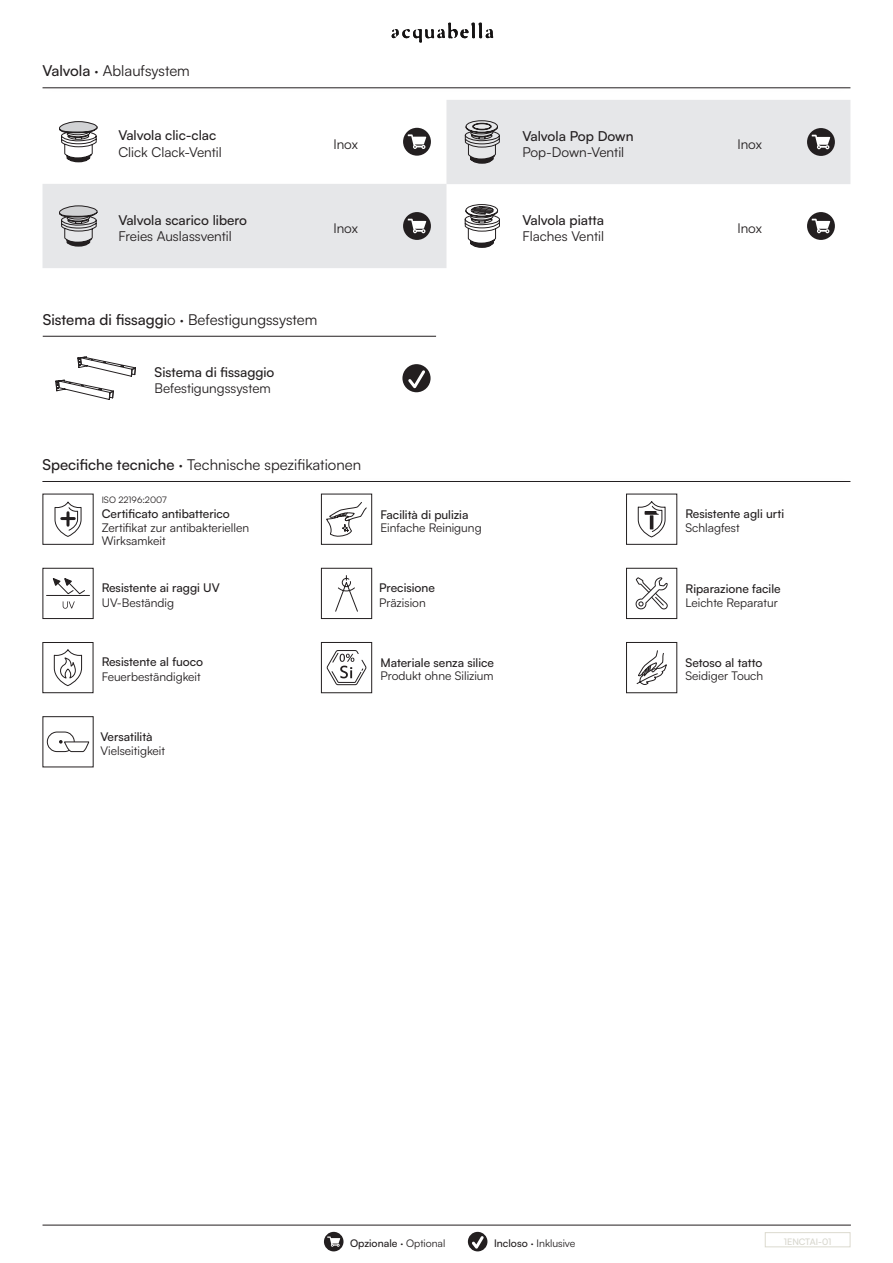
<style>
.page{position:relative;width:893px;height:1263px;background:#fff}
.page>*{position:absolute;margin:0;border:0;box-sizing:border-box;transform-origin:0 0}
.t1{font:15px "Satoshi";color:#231f20}
.t2{font:13.65px "Satoshi";color:#231f20}
.t3{font:500 13.65px "Satoshi";color:#231f20}
.t4{font:500 13.5px "Satoshi";color:#231f20}
.t5{font:13.5px "Satoshi";color:#231f20}
.t6{font:12px/13.4px "Satoshi";color:#231f20}
.t7{font:500 12px "Satoshi";color:#231f20}
.t8{font:500 10.5px "Satoshi";color:#231f20}
.t9{font:10.5px "Satoshi";color:#231f20}
.t10{font:9px "Satoshi";color:#231f20}
.t11{font:500 9px "Satoshi";color:#d7d6cd}
.s1{font-weight:500}
.s2{font-weight:400}
</style>
<div class="page">
<div style="left:765px;top:1232px;width:85px;height:15px;border:1px solid #dcdacf"></div>
<hr style="left:43px;top:1225px;width:808px;height:1px;background:#231f20">
<hr style="left:43px;top:88px;width:807px;height:1px;background:#231f20">
<hr style="left:42px;top:481px;width:808px;height:1px;background:#231f20">
<svg style="left:324px;top:1232px;width:19px;height:19px"></svg>
<svg style="left:468px;top:1232px;width:19px;height:19px"></svg>
<div style="left:321px;top:494px;width:51px;height:51px;border:1px solid #231f20"></div>
<svg style="left:326px;top:502px;width:41px;height:35px"></svg>
<svg style="left:54px;top:501px;width:28px;height:36px"></svg>
<div style="left:43px;top:568px;width:51px;height:51px;border:1px solid #231f20"></div>
<svg style="left:46px;top:578px;width:44px;height:31px"></svg>
<div style="left:321px;top:568px;width:51px;height:51px;border:1px solid #231f20"></div>
<svg style="left:335px;top:575px;width:23px;height:37px"></svg>
<div style="left:47px;top:732px;width:28px;height:20px;border:1px solid #231f20;border-radius:10px"></div>
<div style="left:626px;top:642px;width:51px;height:51px;border:1px solid #231f20"></div>
<svg style="left:636px;top:650px;width:31px;height:35px"></svg>
<div style="left:42px;top:642px;width:51px;height:51px;border:1px solid #231f20"></div>
<svg style="left:53px;top:649px;width:36px;height:119px"></svg>
<div style="left:321px;top:642px;width:51px;height:51px;border:1px solid #231f20"></div>
<svg style="left:326px;top:650px;width:41px;height:35px"></svg>
<div style="left:626px;top:494px;width:51px;height:51px;border:1px solid #231f20"></div>
<svg style="left:637px;top:501px;width:29px;height:37px"></svg>
<hr style="left:650px;top:515px;width:3px;height:14px;background:#231f20">
<div style="left:626px;top:568px;width:51px;height:51px;border:1px solid #231f20"></div>
<svg style="left:635px;top:577px;width:33px;height:33px"></svg>
<svg style="left:392px;top:23px;width:101px;height:20px"></svg>
<svg style="left:43px;top:100px;width:807px;height:168px"></svg>
<hr style="left:43px;top:336px;width:393px;height:1px;background:#231f20">
<svg style="left:55px;top:356px;width:81px;height:44px"></svg>
<svg style="left:402px;top:364px;width:29px;height:28px"></svg>
<svg style="left:406px;top:368px;width:22px;height:24px"></svg>
<p class="t1" style="left:43px;top:61px;width:149px"><span class="s1">Valvola</span> · Ablaufsystem</p>
<p class="t4" style="left:118px;top:126px;width:99px">Valvola clic-clac</p>
<p class="t2" style="left:118px;top:143px;width:105px">Click Clack-Ventil</p>
<p class="t4" style="left:118px;top:210px;width:130px">Valvola scarico libero</p>
<p class="t2" style="left:118px;top:227px;width:115px">Freies Auslassventil</p>
<p class="t5" style="left:333px;top:135px;width:26px">Inox</p>
<p class="t5" style="left:333px;top:219px;width:26px">Inox</p>
<p class="t3" style="left:522px;top:126px;width:113px">Valvola Pop Down</p>
<p class="t2" style="left:522px;top:143px;width:103px">Pop-Down-Ventil</p>
<p class="t3" style="left:522px;top:210px;width:83px">Valvola piatta</p>
<p class="t2" style="left:522px;top:227px;width:83px">Flaches Ventil</p>
<p class="t1" style="left:43px;top:310px;width:276px"><span class="s1">Sistema di fissaggi</span>o · Befestigungssystem</p>
<p class="t4" style="left:155px;top:363px;width:121px">Sistema di fissaggio</p>
<p class="t5" style="left:155px;top:379px;width:118px">Befestigungssystem</p>
<p class="t1" style="left:42px;top:455px;width:320px"><span class="s1">Specifiche tecniche</span> · Technische spezifikationen</p>
<p class="t10" style="left:102px;top:494px;width:66px">ISO 22196:2007</p>
<p class="t7" style="left:102px;top:505px;width:130px">Certificato antibatterico</p>
<p class="t6" style="left:102px;top:520px;width:149px">Zertifikat zur antibakteriellen<br>Wirksamkeit</p>
<p class="t7" style="left:102px;top:580px;width:120px">Resistente ai raggi UV</p>
<p class="t6" style="left:102px;top:595px;width:74px">UV-Beständig</p>
<p class="t7" style="left:102px;top:654px;width:103px">Resistente al fuoco</p>
<p class="t6" style="left:102px;top:669px;width:101px">Feuerbeständigkeit</p>
<p class="t7" style="left:101px;top:728px;width:53px">Versatilità</p>
<p class="t6" style="left:101px;top:743px;width:66px">Vielseitigkeit</p>
<p class="t7" style="left:380px;top:506px;width:90px">Facilità di pulizia</p>
<p class="t6" style="left:380px;top:520px;width:103px">Einfache Reinigung</p>
<p class="t7" style="left:379px;top:580px;width:57px">Precisione</p>
<p class="t6" style="left:379px;top:595px;width:48px">Präzision</p>
<p class="t7" style="left:380px;top:654px;width:115px">Materiale senza silice</p>
<p class="t6" style="left:380px;top:669px;width:115px">Produkt ohne Silizium</p>
<p class="t5" style="left:737px;top:135px;width:26px">Inox</p>
<p class="t5" style="left:737px;top:219px;width:26px">Inox</p>
<p class="t7" style="left:685px;top:506px;width:100px">Resistente agli urti</p>
<p class="t6" style="left:685px;top:520px;width:56px">Schlagfest</p>
<p class="t7" style="left:685px;top:580px;width:97px">Riparazione facile</p>
<p class="t6" style="left:685px;top:595px;width:94px">Leichte Reparatur</p>
<p class="t7" style="left:685px;top:654px;width:78px">Setoso al tatto</p>
<p class="t6" style="left:685px;top:669px;width:79px">Seidiger Touch</p>
<p class="t8" style="left:350px;top:1236px;width:97px">Opzionale <span class="s2">· Optional</span></p>
<p class="t9" style="left:494px;top:1236px;width:83px"><span class="s1">Incloso</span> · Inklusive</p>
<p class="t11" style="left:784px;top:1235px;width:49px">1ENCTAI-01</p>
</div>
